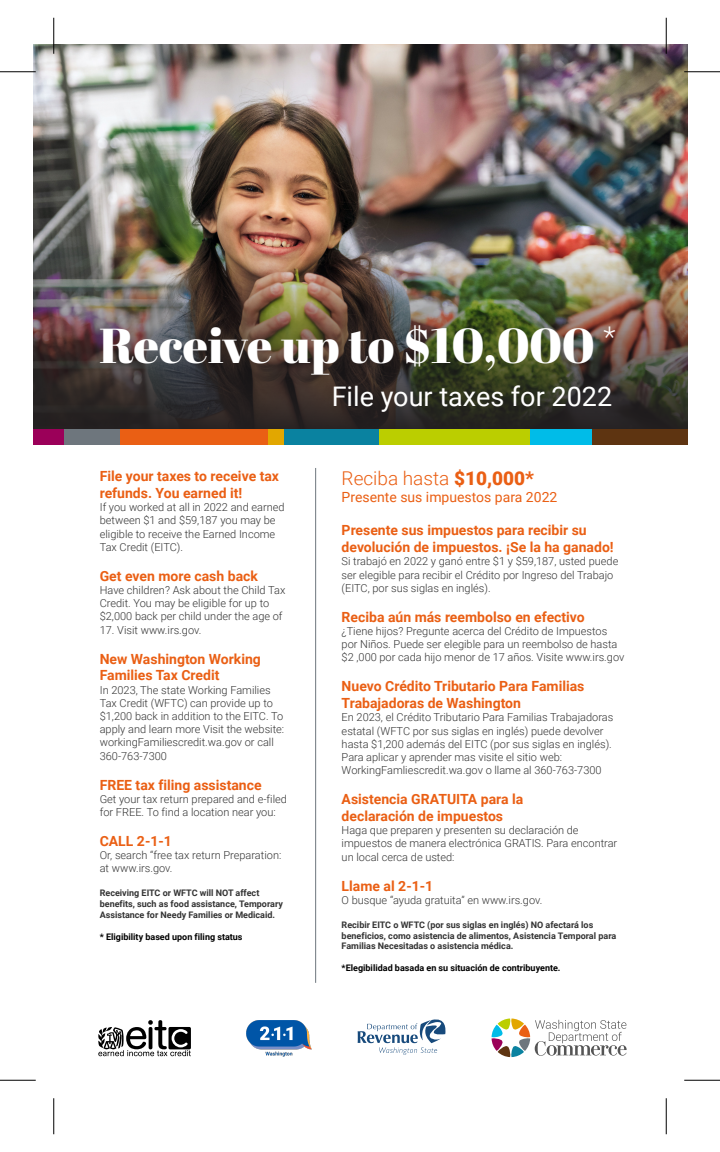
<style>
.page{position:relative;width:720px;height:1152px;background:#fff}
.page>*{position:absolute;margin:0;border:0;box-sizing:border-box;transform-origin:0 0}
.t1{font:49px "Abril Fatface";color:#fff}
.t2{font:27px "Roboto";color:#fff}
.t3{font:300 19px "Roboto";color:#ea5f14}
.t4{font:700 14px/16.8px "Roboto";color:#ea5f14}
.t5{font:14px "Roboto";color:#ea5f14}
.t6{font:300 11px/13.2px "Roboto";color:#333}
.t7{font:700 9px/10.8px "Roboto";color:#333}
.t8{font:700 9px "Roboto";color:#000}
.s1{font-weight:900}
</style>
<div class="page">
<img style="left:33px;top:45px;width:655px;height:196px">
<img style="left:33px;top:241px;width:655px;height:188px">
<div style="left:267px;top:429px;width:17px;height:16px;background:#e2a700"></div>
<div style="left:530px;top:429px;width:62px;height:16px;background:#00bce8"></div>
<div style="left:284px;top:429px;width:95px;height:16px;background:#0a82a0"></div>
<div style="left:592px;top:429px;width:96px;height:16px;background:#5e3411"></div>
<div style="left:64px;top:429px;width:56px;height:16px;background:#6e767d"></div>
<div style="left:120px;top:429px;width:147px;height:16px;background:#ea5f14"></div>
<div style="left:33px;top:429px;width:31px;height:16px;background:#9b0059"></div>
<div style="left:379px;top:429px;width:151px;height:16px;background:#bbce00"></div>
<svg style="left:98px;top:1020px;width:93px;height:36px"></svg>
<svg style="left:492px;top:1019px;width:135px;height:38px"></svg>
<svg style="left:358px;top:1019px;width:88px;height:36px"></svg>
<img style="left:246px;top:1020px;width:65px;height:36px">
<hr style="left:315px;top:468px;width:1px;height:515px;background:#6e767d">
<hr style="left:54px;top:18px;width:1px;height:36px;background:#000">
<hr style="left:0;top:72px;width:36px;height:1px;background:#000">
<hr style="left:0;top:1080px;width:36px;height:1px;background:#000">
<hr style="left:54px;top:1098px;width:1px;height:36px;background:#000">
<hr style="left:666px;top:18px;width:1px;height:36px;background:#000">
<hr style="left:684px;top:72px;width:36px;height:1px;background:#000">
<hr style="left:684px;top:1080px;width:36px;height:1px;background:#000">
<hr style="left:666px;top:1098px;width:1px;height:36px;background:#000">
<h1 class="t1" style="left:99px;top:312px;width:518px">Receive up to $10,000 <sup>*</sup></h1>
<p class="t4" style="left:100px;top:467px;width:181px">File your taxes to receive tax refunds. You earned it!</p>
<p class="t6" style="left:100px;top:500px;width:186px">If you worked at all in 2022 and earned between $1 and $59,187 you may be eligible to receive the Earned Income<br>Tax Credit (EITC).</p>
<p class="t4" style="left:100px;top:567px;width:160px">Get even more cash back</p>
<p class="t6" style="left:100px;top:583px;width:187px">Have children? Ask about the Child Tax<br>Credit. You may be eligible for up to $2,000 back per child under the age of</p>
<p class="t6" style="left:100px;top:623px;width:103px">17. Visit www.irs.gov.</p>
<p class="t4" style="left:100px;top:650px;width:163px">New Washington Working<br>Families Tax Credit</p>
<p class="t6" style="left:100px;top:683px;width:186px">In 2023, The state Working Families Tax Credit (WFTC) can provide up to $1,200 back in addition to the EITC. To apply and learn more Visit the website: workingFamiliescredit.wa.gov or call 360-763-7300</p>
<p class="t4" style="left:100px;top:776px;width:163px">FREE tax filing assistance</p>
<p class="t6" style="left:100px;top:792px;width:189px">Get your tax return prepared and e-filed for FREE. To find a location near you:</p>
<p class="t4" style="left:100px;top:832px;width:74px">CALL 2-1-1</p>
<p class="t6" style="left:100px;top:848px;width:183px">Or, search “free tax return Preparation: at www.irs.gov.</p>
<p class="t7" style="left:100px;top:888px;width:185px">Receiving EITC or WFTC will NOT affect benefits, such as food assistance, Temporary<br>Assistance for Needy Families or Medicaid.</p>
<p class="t8" style="left:100px;top:930px;width:144px">* Eligibility based upon filing status</p>
<h2 class="t2" style="left:332px;top:377px;width:282px">File your taxes for 2022</h2>
<h3 class="t3" style="left:342px;top:465px;width:194px">Reciba hasta <span class="s1">$10,000*</span></h3>
<p class="t5" style="left:342px;top:487px;width:217px">Presente sus impuestos para 2022</p>
<p class="t4" style="left:342px;top:522px;width:274px">Presente sus impuestos para recibir su devolución de impuestos. ¡Se la ha ganado!</p>
<p class="t6" style="left:342px;top:555px;width:278px">Si trabajó en 2022 y ganó entre $1 y $59,187, usted puede ser elegible para recibir el Crédito por Ingreso del Trabajo (EITC, por sus siglas en inglés).</p>
<p class="t4" style="left:342px;top:608px;width:245px">Reciba aún más reembolso en efectivo</p>
<p class="t6" style="left:342px;top:624px;width:284px">¿Tiene hijos? Pregunte acerca del Crédito de Impuestos por Niños. Puede ser elegible para un reembolso de hasta $2 ,000 por cada hijo menor de 17 años. Visite www.irs.gov</p>
<p class="t4" style="left:342px;top:678px;width:244px">Nuevo Crédito Tributario Para Familias<br>Trabajadoras de Washington</p>
<p class="t6" style="left:342px;top:711px;width:273px">En 2023, el Crédito Tributario Para Familias Trabajadoras estatal (WFTC por sus siglas en inglés) puede devolver hasta $1,200 además del EITC (por sus siglas en inglés).<br>Para aplicar y aprender mas visite el sitio web:<br>WorkingFamliescredit.wa.gov o llame al 360-763-7300</p>
<p class="t4" style="left:342px;top:790px;width:183px">Asistencia GRATUITA para la declaración de impuestos</p>
<p class="t6" style="left:342px;top:823px;width:277px">Haga que preparen y presenten su declaración de impuestos de manera electrónica GRATIS. Para encontrar un local cerca de usted:</p>
<p class="t4" style="left:342px;top:877px;width:93px">Llame al 2-1-1</p>
<p class="t6" style="left:342px;top:893px;width:202px">O busque “ayuda gratuita” en www.irs.gov.</p>
<p class="t7" style="left:342px;top:919px;width:276px">Recibir EITC o WFTC (por sus siglas en inglés) NO afectará los beneficios, como asistencia de alimentos, Asistencia Temporal para<br>Familias Necesitadas o asistencia médica.</p>
<p class="t8" style="left:342px;top:962px;width:220px">*Elegibilidad basada en su situación de contribuyente.</p>
</div>
